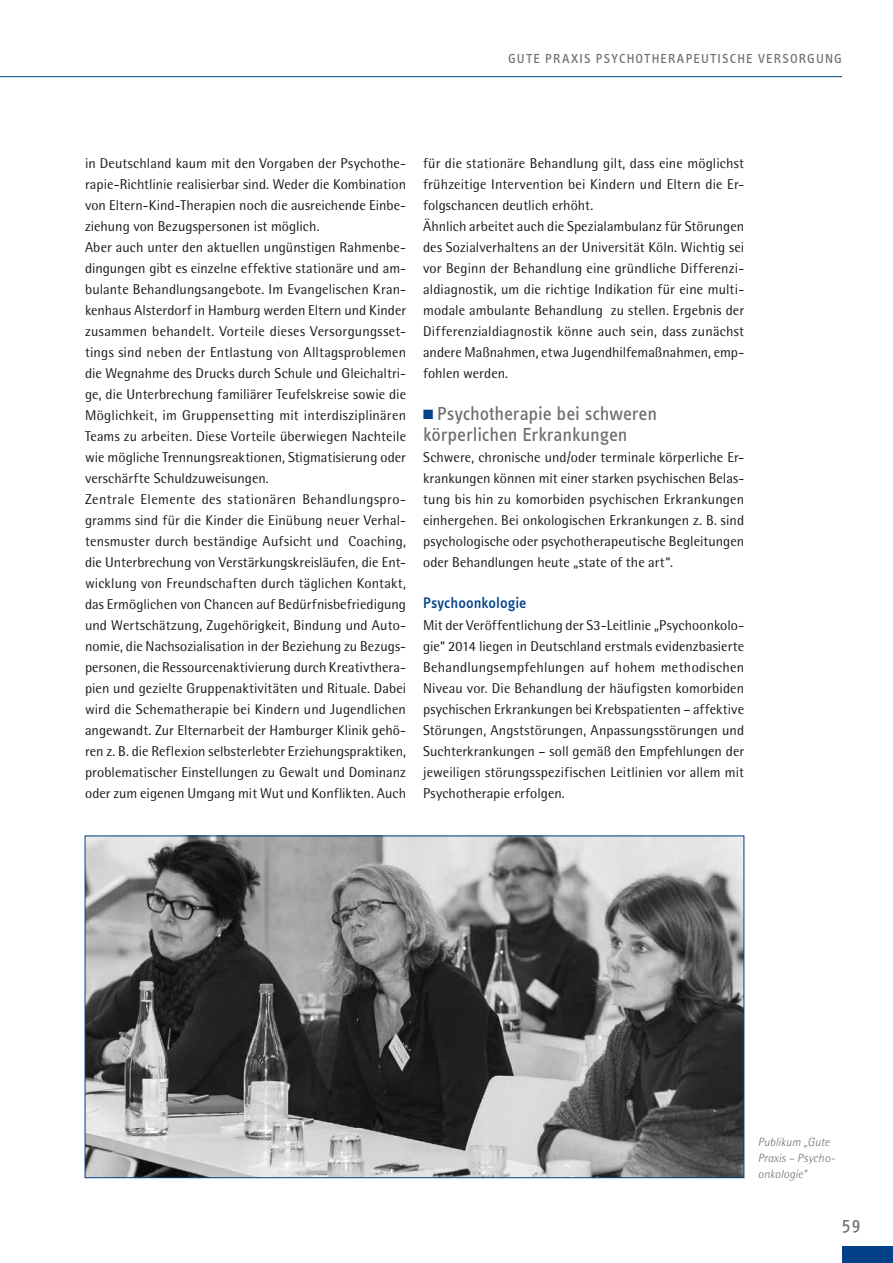
<style>
.page{position:relative;width:893px;height:1263px;background:#fff}
.page>*{position:absolute;margin:0;border:0;box-sizing:border-box;transform-origin:0 0}
.t1{font:19.5px/21px "Info Text";letter-spacing:-.005em;color:#6f6f6e}
.t2{font:18px "Info Text";color:#6f6f6e}
.t3{font:500 15.75px "Info Text";color:#004188}
.t4{font:14.25px/21px "Rotis Semi Sans Pro";letter-spacing:.005em;color:#1a1a18}
.t5{font:13.5px "Info Text";letter-spacing:.085em;color:#6f6f6e}
.t6{font:italic 300 12px/16.2px "Rotis Semi Sans Pro";letter-spacing:.005em;color:#6f6f6e}
.s1{color:#004188}
</style>
<div class="page">
<img style="left:87px;top:838px;width:655px;height:338px">
<hr style="left:0;top:76px;width:842px;height:1px;background:#004188">
<div style="left:842px;top:1246px;width:51px;height:17px;background:#004188"></div>
<p class="t5" style="left:508px;top:51px;width:335px">GUTE PRAXIS PSYCHOTHERAPEUTISCHE VERSORGUNG</p>
<p class="t4" style="left:85px;top:153px;width:323px">in Deutschland kaum mit den Vorgaben der Psychothe&shy;rapie-Richtlinie realisierbar sind. Weder die Kombination von Eltern-Kind-Therapien noch die ausreichende Einbe&shy;ziehung von Bezugspersonen ist möglich.<br>Aber auch unter den aktuellen ungünstigen Rahmenbe&shy;dingungen gibt es einzelne effektive stationäre und am&shy;bulante Behandlungsangebote. Im Evangelischen Kran&shy;kenhaus Alsterdorf in Hamburg werden Eltern und Kinder zusammen behandelt. Vorteile dieses Versorgungsset&shy;tings sind neben der Entlastung von Alltagsproblemen die Wegnahme des Drucks durch Schule und Gleichaltri&shy;ge, die Unterbrechung familiärer Teufelskreise sowie die Möglichkeit, im Gruppensetting mit interdisziplinären Teams zu arbeiten. Diese Vorteile überwiegen Nachteile wie mögliche Trennungsreaktionen, Stigmatisierung oder verschärfte Schuldzuweisungen.<br>Zentrale Elemente des stationären Behandlungspro&shy;gramms sind für die Kinder die Einübung neuer Verhal&shy;tensmuster durch beständige Aufsicht und Coaching, die Unterbrechung von Verstärkungskreisläufen, die Ent&shy;wicklung von Freundschaften durch täglichen Kontakt, das Ermöglichen von Chancen auf Bedürfnisbefriedigung und Wertschätzung, Zugehörigkeit, Bindung und Auto&shy;nomie, die Nachsozialisation in der Beziehung zu Bezugs&shy;personen, die Ressourcenaktivierung durch Kreativthera&shy;pien und gezielte Gruppenaktivitäten und Rituale. Dabei wird die Schematherapie bei Kindern und Jugendlichen angewandt. Zur Elternarbeit der Hamburger Klinik gehö&shy;ren z. B. die Reflexion selbsterlebter Erziehungspraktiken, problematischer Einstellungen zu Gewalt und Dominanz oder zum eigenen Umgang mit Wut und Konflikten. Auch</p>
<p class="t4" style="left:423px;top:153px;width:323px">für die stationäre Behandlung gilt, dass eine möglichst frühzeitige Intervention bei Kindern und Eltern die Er&shy;folgschancen deutlich erhöht.<br>Ähnlich arbeitet auch die Spezialambulanz für Störungen des Sozialverhaltens an der Universität Köln. Wichtig sei vor Beginn der Behandlung eine gründliche Differenzi&shy;aldiagnostik, um die richtige Indikation für eine multi&shy;modale ambulante Behandlung zu stellen. Ergebnis der Differenzialdiagnostik könne auch sein, dass zunächst andere Maßnahmen, etwa Jugendhilfemaßnahmen, emp&shy;fohlen werden.</p>
<h1 class="t1" style="left:423px;top:403px;width:236px"><span class="s1">■</span> Psychotherapie bei schweren körperlichen Erkrankungen</h1>
<p class="t4" style="left:423px;top:447px;width:323px;text-align:justify">Schwere, chronische und/oder terminale körperliche Er&shy;krankungen können mit einer starken psychischen Belas&shy;tung bis hin zu komorbiden psychischen Erkrankungen einhergehen. Bei onkologischen Erkrankungen z. B. sind psychologische oder psychotherapeutische Begleitungen oder Behandlungen heute „state of the art“.</p>
<p class="t3" style="left:423px;top:594px;width:105px">Psychoonkologie</p>
<p class="t4" style="left:423px;top:615px;width:323px;text-align:justify">Mit der Veröffentlichung der S3-Leitlinie „Psychoonkolo&shy;gie“ 2014 liegen in Deutschland erstmals evidenzbasierte Behandlungsempfehlungen auf hohem methodischen Niveau vor. Die Behandlung der häufigsten komorbiden psychischen Erkrankungen bei Krebspatienten – affektive Störungen, Angststörungen, Anpassungsstörungen und Suchterkrankungen – soll gemäß den Empfehlungen der jeweiligen störungsspezifischen Leitlinien vor allem mit Psychotherapie erfolgen.</p>
<p class="t6" style="left:758px;top:1133px;width:79px">Publikum „Gute<br>Praxis – Psycho&shy;onkologie“</p>
<p class="t2" style="left:842px;top:1213px;width:20px">59</p>
</div>
